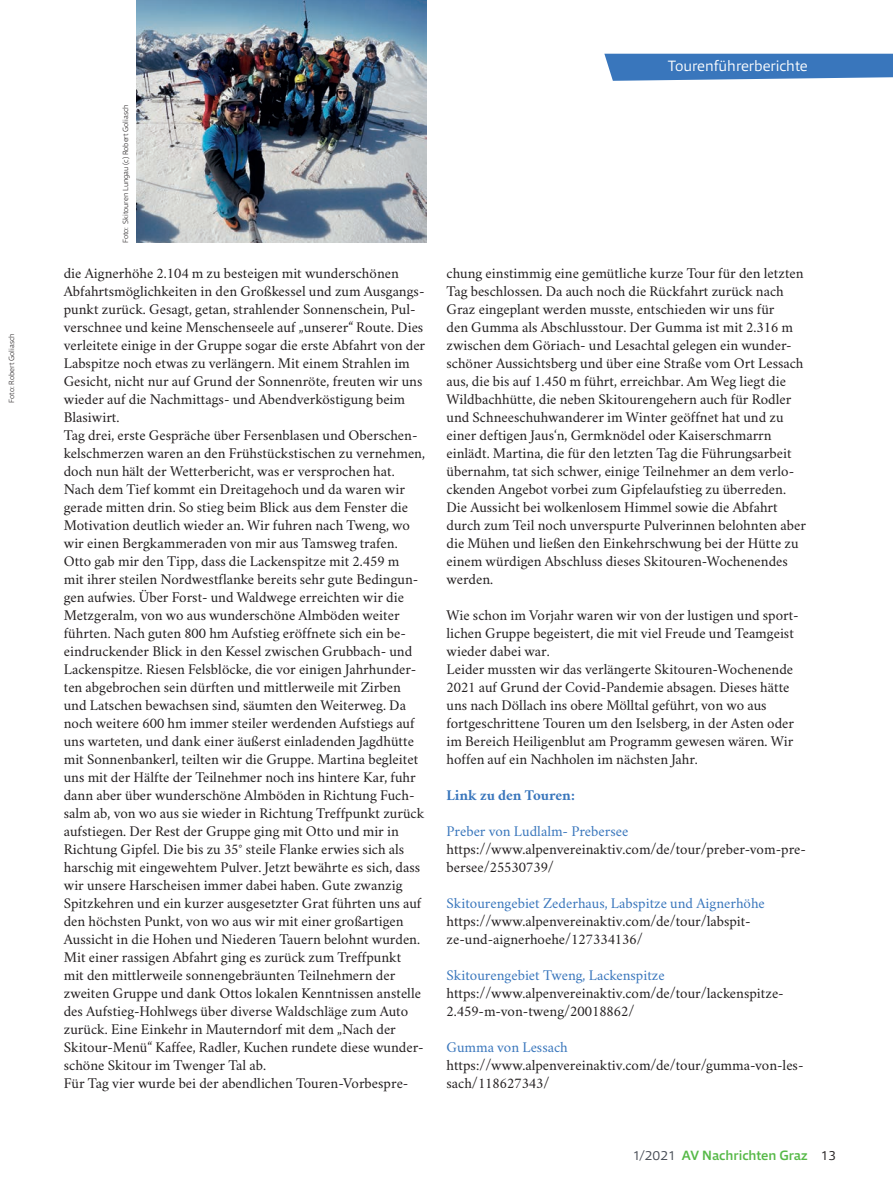
<style>
.page{position:relative;width:893px;height:1191px;background:#fff}
.page>*{position:absolute;margin:0;border:0;box-sizing:border-box;transform-origin:0 0}
.t1{font:15px/18px "Crimson";color:#231f20}
.t2{font:15px "Crimson";color:#3976bc}
.t3{font:300 15px "Qubo";color:#fff}
.t4{font:700 15px "Crimson";color:#3976bc}
.t5{font:500 13.5px "Qubo";color:#56b947}
.t6{font:200 7.5px "Qubo";color:#231f20}
.s1{font-weight:300;color:#464b54}
.s2{font-weight:300;color:#231f20}
</style>
<div class="page">
<svg style="left:604px;top:54px;width:289px;height:27px;background:#4a81c1"></svg>
<img style="left:136px;top:0;width:290px;height:242px">
<p class="t6" style="left:7px;top:402px;width:70px;rotate:-90deg">Foto: Robert Goliasch</p>
<p class="t6" style="left:121px;top:243px;width:140px;rotate:-90deg">Foto: Skitouren Lungau (c) Robert Goliasch</p>
<p class="t3" style="left:668px;top:56px;width:141px">Tourenführerberichte</p>
<p class="t1" style="left:64px;top:262px;width:363px">die Aignerhöhe 2.104 m zu besteigen mit wunderschönen Abfahrtsmöglichkeiten in den Großkessel und zum Ausgangs&shy;punkt zurück. Gesagt, getan, strahlender Sonnenschein, Pul&shy;verschnee und keine Menschenseele auf „unserer“ Route. Dies verleitete einige in der Gruppe sogar die erste Abfahrt von der Labspitze noch etwas zu verlängern. Mit einem Strahlen im Gesicht, nicht nur auf Grund der Sonnenröte, freuten wir uns wieder auf die Nachmittags- und Abendverköstigung beim Blasiwirt.<br>Tag drei, erste Gespräche über Fersenblasen und Oberschen&shy;kelschmerzen waren an den Frühstückstischen zu vernehmen, doch nun hält der Wetterbericht, was er versprochen hat.<br>Nach dem Tief kommt ein Dreitagehoch und da waren wir gerade mitten drin. So stieg beim Blick aus dem Fenster die Motivation deutlich wieder an. Wir fuhren nach Tweng, wo wir einen Bergkammeraden von mir aus Tamsweg trafen.<br>Otto gab mir den Tipp, dass die Lackenspitze mit 2.459 m<br>mit ihrer steilen Nordwestflanke bereits sehr gute Bedingun&shy;gen aufwies. Über Forst- und Waldwege erreichten wir die Metzgeralm, von wo aus wunderschöne Almböden weiter führten. Nach guten 800 hm Aufstieg eröffnete sich ein be&shy;eindruckender Blick in den Kessel zwischen Grubbach- und Lackenspitze. Riesen Felsblöcke, die vor einigen Jahrhunder&shy;ten abgebrochen sein dürften und mittlerweile mit Zirben und Latschen bewachsen sind, säumten den Weiterweg. Da noch weitere 600 hm immer steiler werdenden Aufstiegs auf uns warteten, und dank einer äußerst einladenden Jagdhütte mit Sonnenbankerl, teilten wir die Gruppe. Martina begleitet uns mit der Hälfte der Teilnehmer noch ins hintere Kar, fuhr dann aber über wunderschöne Almböden in Richtung Fuch&shy;salm ab, von wo aus sie wieder in Richtung Treffpunkt zurück aufstiegen. Der Rest der Gruppe ging mit Otto und mir in Richtung Gipfel. Die bis zu 35° steile Flanke erwies sich als harschig mit eingewehtem Pulver. Jetzt bewährte es sich, dass wir unsere Harscheisen immer dabei haben. Gute zwanzig Spitzkehren und ein kurzer ausgesetzter Grat führten uns auf den höchsten Punkt, von wo aus wir mit einer großartigen Aussicht in die Hohen und Niederen Tauern belohnt wurden.<br>Mit einer rassigen Abfahrt ging es zurück zum Treffpunkt<br>mit den mittlerweile sonnengebräunten Teilnehmern der zweiten Gruppe und dank Ottos lokalen Kenntnissen anstelle des Aufstieg-Hohlwegs über diverse Waldschläge zum Auto zurück. Eine Einkehr in Mauterndorf mit dem „Nach der Skitour-Menü“ Kaffee, Radler, Kuchen rundete diese wunder&shy;schöne Skitour im Twenger Tal ab.<br>Für Tag vier wurde bei der abendlichen Touren-Vorbespre-</p>
<p class="t1" style="left:446px;top:262px;width:361px">chung einstimmig eine gemütliche kurze Tour für den letzten Tag beschlossen. Da auch noch die Rückfahrt zurück nach Graz eingeplant werden musste, entschieden wir uns für<br>den Gumma als Abschlusstour. Der Gumma ist mit 2.316 m zwischen dem Göriach- und Lesachtal gelegen ein wunder&shy;schöner Aussichtsberg und über eine Straße vom Ort Lessach aus, die bis auf 1.450 m führt, erreichbar. Am Weg liegt die Wildbachhütte, die neben Skitourengehern auch für Rodler und Schneeschuhwanderer im Winter geöffnet hat und zu einer deftigen Jaus‘n, Germknödel oder Kaiserschmarrn einlädt. Martina, die für den letzten Tag die Führungsarbeit übernahm, tat sich schwer, einige Teilnehmer an dem verlo&shy;ckenden Angebot vorbei zum Gipfelaufstieg zu überreden.<br>Die Aussicht bei wolkenlosem Himmel sowie die Abfahrt durch zum Teil noch unverspurte Pulverinnen belohnten aber die Mühen und ließen den Einkehrschwung bei der Hütte zu einem würdigen Abschluss dieses Skitouren-Wochenendes werden.</p>
<p class="t1" style="left:446px;top:604px;width:354px">Wie schon im Vorjahr waren wir von der lustigen und sport&shy;lichen Gruppe begeistert, die mit viel Freude und Teamgeist wieder dabei war.<br>Leider mussten wir das verlängerte Skitouren-Wochenende 2021 auf Grund der Covid-Pandemie absagen. Dieses hätte uns nach Döllach ins obere Mölltal geführt, von wo aus fortgeschrittene Touren um den Iselsberg, in der Asten oder im Bereich Heiligenblut am Programm gewesen wären. Wir hoffen auf ein Nachholen im nächsten Jahr.</p>
<p class="t4" style="left:446px;top:784px;width:130px">Link zu den Touren:</p>
<p class="t2" style="left:446px;top:819px;width:183px">Preber von Ludlalm- Prebersee</p>
<p class="t1" style="left:446px;top:838px;width:361px">https://www.alpenvereinaktiv.com/de/tour/preber-vom-pre&shy;bersee/25530739/</p>
<p class="t2" style="left:446px;top:891px;width:320px">Skitourengebiet Zederhaus, Labspitze und Aignerhöhe</p>
<p class="t1" style="left:446px;top:910px;width:306px">https://www.alpenvereinaktiv.com/de/tour/labspit&shy;ze-und-aignerhoehe/127334136/</p>
<p class="t2" style="left:446px;top:963px;width:220px">Skitourengebiet Tweng, Lackenspitze</p>
<p class="t1" style="left:446px;top:982px;width:339px">https://www.alpenvereinaktiv.com/de/tour/lackenspitze-<br>2.459-m-von-tweng/20018862/</p>
<p class="t2" style="left:446px;top:1035px;width:123px">Gumma von Lessach</p>
<p class="t1" style="left:446px;top:1054px;width:359px">https://www.alpenvereinaktiv.com/de/tour/gumma-von-les&shy;sach/118627343/</p>
<p class="t5" style="left:633px;top:1146px;width:205px"><span class="s1">1/2021</span> AV Nachrichten Graz <span class="s2">13</span></p>
</div>
